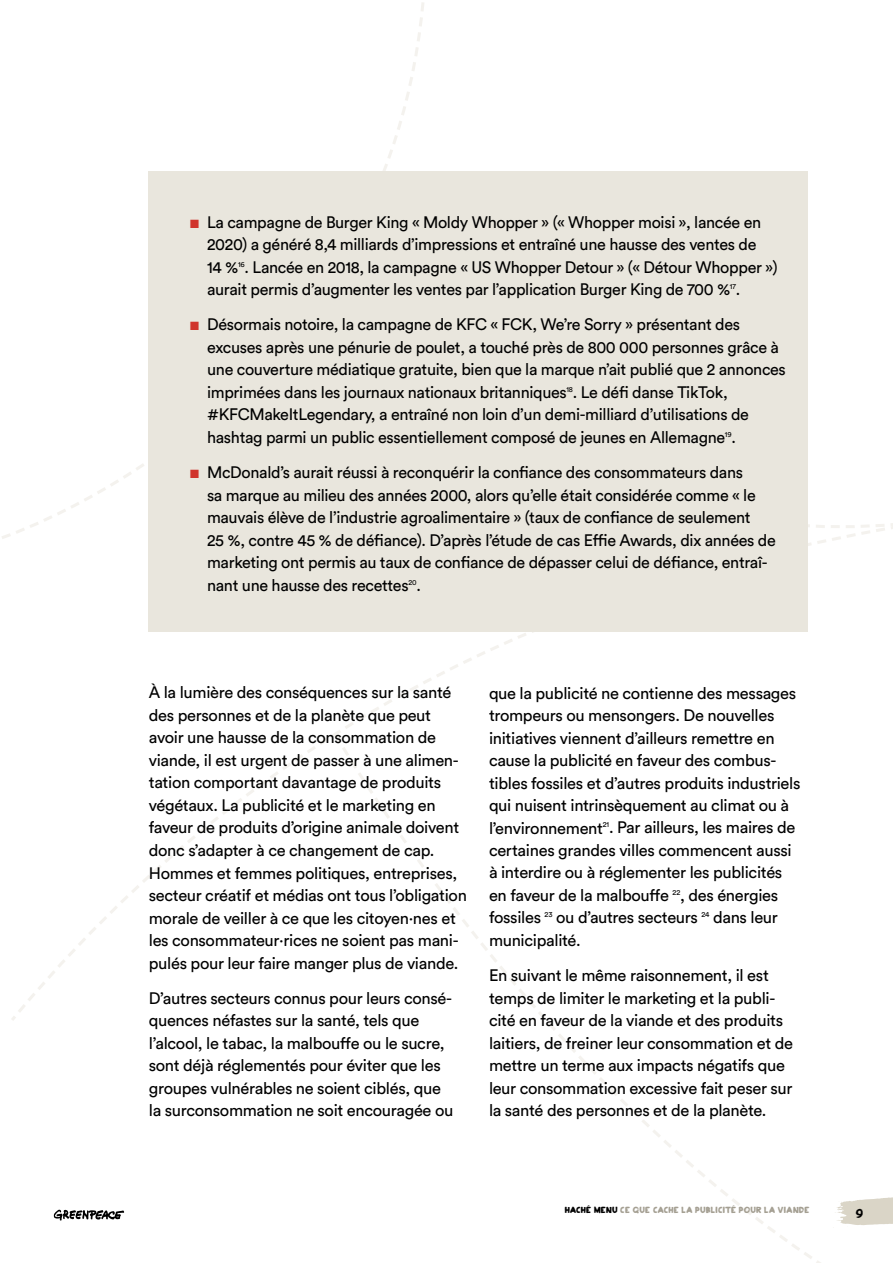
<style>
.page{position:relative;width:893px;height:1263px;background:#fff}
.page>*{position:absolute;margin:0;border:0;box-sizing:border-box;transform-origin:0 0}
.t1{font:16.5px/22.5px "Circular Std Book";letter-spacing:-.02em;color:#000}
.t2{font:13.05px "DK Plakkaat";color:#000}
.t3{font:9px "DK Plakkaat";letter-spacing:.03em;color:#a49f92}
.s1{color:#d0342c}
.s2{color:#000}
</style>
<div class="page">
<svg style="left:332px;top:732px;width:489px;height:531px"></svg>
<svg style="left:835px;top:1197px;width:58px;height:28px"></svg>
<svg style="left:54px;top:1210px;width:70px;height:10px"></svg>
<div style="left:149px;top:171px;width:659px;height:460px;background:#e9e6dd"></div>
<p class="t1" style="left:207px;top:210px;width:572px;text-indent:-17px"><span class="s1">■</span> La campagne de Burger King « Moldy Whopper » (« Whopper moisi », lancée en 2020) a généré 8,4 milliards d’impressions et entraîné une hausse des ventes de<br>14 %<sup>16</sup>. Lancée en 2018, la campagne « US Whopper Detour » (« Détour Whopper ») aurait permis d’augmenter les ventes par l’application Burger King de 700 %<sup>17</sup>.</p>
<p class="t1" style="left:207px;top:313px;width:580px;text-indent:-17px"><span class="s1">■</span> Désormais notoire, la campagne de KFC « FCK, We’re Sorry » présentant des excuses après une pénurie de poulet, a touché près de 800 000 personnes grâce à une couverture médiatique gratuite, bien que la marque n’ait publié que 2 annonces imprimées dans les journaux nationaux britanniques<sup>18</sup>. Le défi danse TikTok, #KFCMakeItLegendary, a entraîné non loin d’un demi-milliard d’utilisations de hashtag parmi un public essentiellement composé de jeunes en Allemagne<sup>19</sup>.</p>
<p class="t1" style="left:207px;top:461px;width:570px;text-indent:-17px"><span class="s1">■</span> McDonald’s aurait réussi à reconquérir la confiance des consommateurs dans<br>sa marque au milieu des années 2000, alors qu’elle était considérée comme « le mauvais élève de l’industrie agroalimentaire » (taux de confiance de seulement<br>25 %, contre 45 % de défiance). D’après l’étude de cas Effie Awards, dix années de marketing ont permis au taux de confiance de dépasser celui de défiance, entraî&shy;nant une hausse des recettes<sup>20</sup>.</p>
<p class="t1" style="left:149px;top:681px;width:320px">À la lumière des conséquences sur la santé des personnes et de la planète que peut avoir une hausse de la consommation de viande, il est urgent de passer à une alimen&shy;tation comportant davantage de produits végétaux. La publicité et le marketing en faveur de produits d’origine animale doivent donc s’adapter à ce changement de cap.<br>Hommes et femmes politiques, entreprises, secteur créatif et médias ont tous l’obligation morale de veiller à ce que les citoyen·nes et les consommateur·rices ne soient pas mani&shy;pulés pour leur faire manger plus de viande.</p>
<p class="t1" style="left:149px;top:986px;width:306px">D’autres secteurs connus pour leurs consé&shy;quences néfastes sur la santé, tels que l’alcool, le tabac, la malbouffe ou le sucre, sont déjà réglementés pour éviter que les groupes vulnérables ne soient ciblés, que la surconsommation ne soit encouragée ou</p>
<p class="t1" style="left:489px;top:681px;width:313px">que la publicité ne contienne des messages trompeurs ou mensongers. De nouvelles initiatives viennent d’ailleurs remettre en cause la publicité en faveur des combus&shy;tibles fossiles et d’autres produits industriels qui nuisent intrinsèquement au climat ou à l’environnement<sup>21</sup>. Par ailleurs, les maires de certaines grandes villes commencent aussi à interdire ou à réglementer les publicités en faveur de la malbouffe <sup>22</sup>, des énergies fossiles <sup>23</sup> ou d’autres secteurs <sup>24</sup> dans leur municipalité.</p>
<p class="t1" style="left:489px;top:964px;width:306px">En suivant le même raisonnement, il est temps de limiter le marketing et la publi&shy;cité en faveur de la viande et des produits laitiers, de freiner leur consommation et de mettre un terme aux impacts négatifs que leur consommation excessive fait peser sur la santé des personnes et de la planète.</p>
<p class="t3" style="left:565px;top:1204px;width:246px"><span class="s2">HACHÉ MENU</span> CE QUE CACHE LA PUBLICITÉ POUR LA VIANDE</p>
<p class="t2" style="left:856px;top:1205px;width:9px">9</p>
</div>
